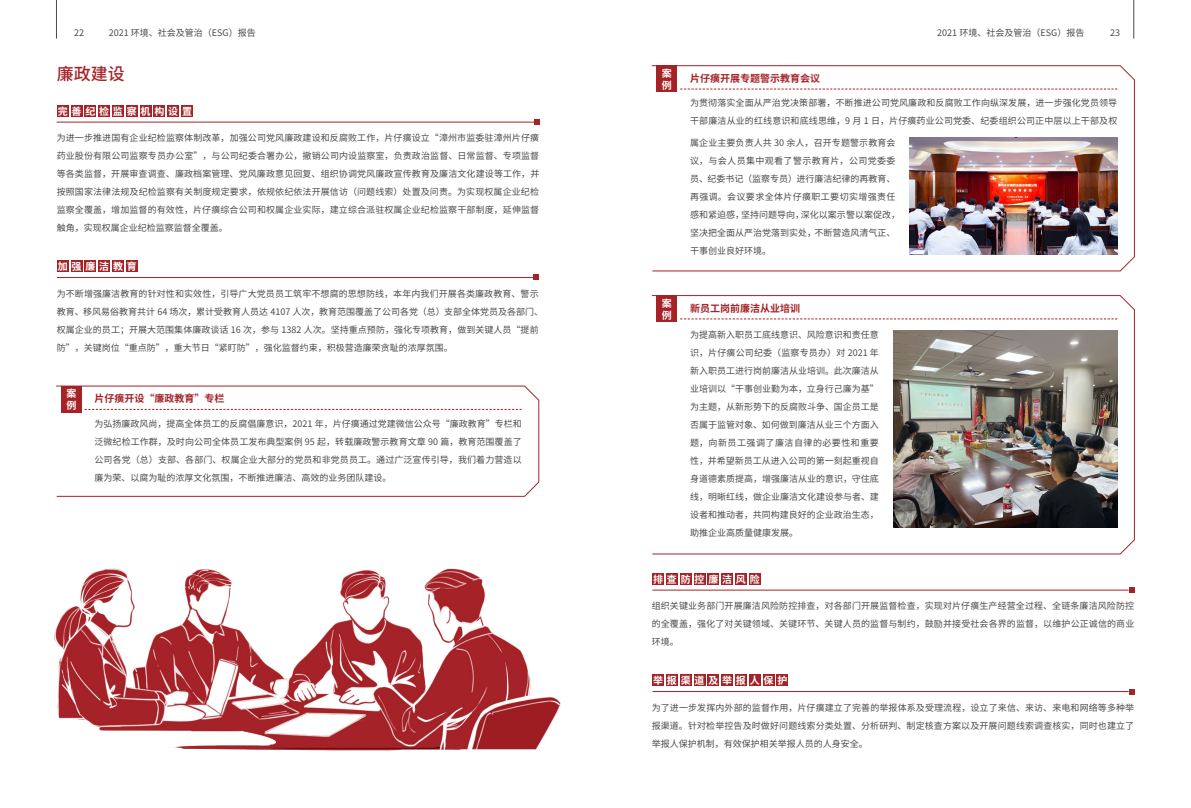
<style>
.page{position:relative;width:1191px;height:808px;background:#fff}
.page>*{position:absolute;margin:0;border:0;box-sizing:border-box;transform-origin:0 0}
.t1{font:500 17px "Source Han Sans CN";color:#a52227}
.t2{font:700 10px/12px "Source Han Sans CN";letter-spacing:.38em;color:#fff}
.t3{font:700 10px "Source Han Sans CN";color:#a52227}
.t4{font:9px/18px "Source Han Sans CN";letter-spacing:.005em;color:#4c4948;text-align:justify}
</style>
<div class="page">
<hr style="left:56px;top:0;width:1px;height:39px;background:#4c4948">
<hr style="left:1133px;top:0;width:1px;height:39px;background:#4c4948">
<div style="left:57px;top:105px;width:12px;height:11px;background:#a52227"></div>
<div style="left:84px;top:105px;width:12px;height:11px;background:#a52227"></div>
<div style="left:153px;top:105px;width:12px;height:11px;background:#a52227"></div>
<div style="left:112px;top:105px;width:12px;height:11px;background:#a52227"></div>
<div style="left:181px;top:105px;width:12px;height:11px;background:#a52227"></div>
<div style="left:71px;top:105px;width:12px;height:11px;background:#a52227"></div>
<div style="left:140px;top:105px;width:12px;height:11px;background:#a52227"></div>
<div style="left:98px;top:105px;width:12px;height:11px;background:#a52227"></div>
<div style="left:167px;top:105px;width:12px;height:11px;background:#a52227"></div>
<div style="left:126px;top:105px;width:12px;height:11px;background:#a52227"></div>
<div style="left:57px;top:261px;width:12px;height:11px;background:#a52227"></div>
<div style="left:84px;top:261px;width:12px;height:11px;background:#a52227"></div>
<div style="left:112px;top:261px;width:12px;height:11px;background:#a52227"></div>
<div style="left:126px;top:261px;width:12px;height:11px;background:#a52227"></div>
<div style="left:71px;top:261px;width:11px;height:11px;background:#a52227"></div>
<div style="left:98px;top:261px;width:12px;height:11px;background:#a52227"></div>
<hr style="left:57px;top:122px;width:482px;height:1px;background:#a52227">
<hr style="left:57px;top:277px;width:476px;height:1px;background:#a52227">
<svg style="left:534px;top:119px;width:5px;height:6px"></svg>
<svg style="left:533px;top:275px;width:6px;height:5px"></svg>
<svg style="left:56px;top:385px;width:484px;height:92px"></svg>
<svg style="left:651px;top:65px;width:484px;height:207px"></svg>
<svg style="left:651px;top:295px;width:484px;height:260px"></svg>
<div style="left:61px;top:386px;width:20px;height:26px;background:#a52227"></div>
<div style="left:657px;top:65px;width:20px;height:27px;background:#a52227"></div>
<div style="left:657px;top:295px;width:20px;height:27px;background:#a52227"></div>
<svg style="left:85px;top:409px;width:437px;height:1px"></svg>
<svg style="left:680px;top:89px;width:437px;height:1px"></svg>
<svg style="left:680px;top:319px;width:437px;height:1px"></svg>
<img style="left:909px;top:138px;width:208px;height:117px">
<img style="left:893px;top:330px;width:224px;height:198px">
<div style="left:721px;top:675px;width:12px;height:11px;background:#a52227"></div>
<div style="left:721px;top:573px;width:12px;height:11px;background:#a52227"></div>
<div style="left:735px;top:675px;width:12px;height:11px;background:#a52227"></div>
<div style="left:735px;top:573px;width:12px;height:11px;background:#a52227"></div>
<div style="left:749px;top:675px;width:11px;height:11px;background:#a52227"></div>
<div style="left:749px;top:573px;width:11px;height:11px;background:#a52227"></div>
<div style="left:762px;top:675px;width:12px;height:11px;background:#a52227"></div>
<div style="left:776px;top:675px;width:12px;height:11px;background:#a52227"></div>
<hr style="left:652px;top:691px;width:476px;height:1px;background:#a52227">
<hr style="left:652px;top:590px;width:476px;height:1px;background:#a52227">
<svg style="left:1128px;top:689px;width:6px;height:5px"></svg>
<svg style="left:1128px;top:587px;width:6px;height:6px"></svg>
<img style="left:54px;top:477px;width:672px;height:274px">
<p class="t4" style="left:74px;top:24px;width:11px">22</p>
<p class="t4" style="left:109px;top:24px;width:149px">2021 环境、社会及管治（ESG）报告</p>
<p class="t4" style="left:937px;top:24px;width:149px">2021 环境、社会及管治（ESG）报告</p>
<p class="t4" style="left:1110px;top:24px;width:11px">23</p>
<h1 class="t1" style="left:57px;top:64px;width:70px">廉政建设</h1>
<p class="t2" style="left:662px;top:68px;width:11px">案例</p>
<p class="t3" style="left:690px;top:73px;width:131px">片仔癀开展专题警示教育会议</p>
<p class="t2" style="left:58px;top:105px;width:136px">完善纪检监察机构设置</p>
<p class="t4" style="left:57px;top:129px;width:484px">为进一步推进国有企业纪检监察体制改革，加强公司党风廉政建设和反腐败工作，片仔癀设立“漳州市监委驻漳州片仔癀药业股份有限公司监察专员办公室”，与公司纪委合署办公，撤销公司内设监察室，负责政治监督、日常监督、专项监督等各类监督，开展审查调查、廉政档案管理、党风廉政意见回复、组织协调党风廉政宣传教育及廉洁文化建设等工作，并按照国家法律法规及纪检监察有关制度规定要求，依规依纪依法开展信访（问题线索）处置及问责。为实现权属企业纪检监察全覆盖，增加监督的有效性，片仔癀综合公司和权属企业实际，建立综合派驻权属企业纪检监察干部制度，延伸监督触角，实现权属企业纪检监察监督全覆盖。</p>
<p class="t2" style="left:58px;top:261px;width:81px">加强廉洁教育</p>
<p class="t4" style="left:57px;top:285px;width:488px;text-align:left">为不断增强廉洁教育的针对性和实效性，引导广大党员员工筑牢不想腐的思想防线，本年内我们开展各类廉政教育、警示教育、移风易俗教育共计 64 场次，累计受教育人员达 4107 人次，教育范围覆盖了公司各党（总）支部全体党员及各部门、权属企业的员工；开展大范围集体廉政谈话 16 次，参与 1382 人次。坚持重点预防，强化专项教育，做到关键人员“提前防”，关键岗位“重点防”，重大节日“紧盯防”，强化监督约束，积极营造廉荣贪耻的浓厚氛围。</p>
<p class="t2" style="left:66px;top:388px;width:11px">案例</p>
<p class="t3" style="left:94px;top:393px;width:131px">片仔癀开设“廉政教育”专栏</p>
<p class="t4" style="left:94px;top:415px;width:429px">为弘扬廉政风尚，提高全体员工的反腐倡廉意识，2021 年，片仔癀通过党建微信公众号“廉政教育”专栏和泛微纪检工作群，及时向公司全体员工发布典型案例 95 起，转载廉政警示教育文章 90 篇，教育范围覆盖了公司各党（总）支部、各部门、权属企业大部分的党员和非党员员工。通过广泛宣传引导，我们着力营造以廉为荣、以腐为耻的浓厚文化氛围，不断推进廉洁、高效的业务团队建设。</p>
<p class="t4" style="left:690px;top:94px;width:429px">为贯彻落实全面从严治党决策部署，不断推进公司党风廉政和反腐败工作向纵深发展，进一步强化党员领导干部廉洁从业的红线意识和底线思维，9 月 1 日，片仔癀药业公司党委、纪委组织公司正中层以上干部及权</p>
<p class="t2" style="left:662px;top:297px;width:11px">案例</p>
<p class="t4" style="left:690px;top:134px;width:211px;text-align:left">属企业主要负责人共 30 余人，召开专题警示教育会议，与会人员集中观看了警示教育片，公司党委委员、纪委书记（监察专员）进行廉洁纪律的再教育、再强调。会议要求全体片仔癀职工要切实增强责任感和紧迫感，坚持问题导向，深化以案示警以案促改，坚决把全面从严治党落到实处，不断营造风清气正、干事创业良好环境。</p>
<p class="t3" style="left:690px;top:303px;width:111px">新员工岗前廉洁从业培训</p>
<p class="t4" style="left:690px;top:326px;width:190px">为提高新入职员工底线意识、风险意识和责任意识，片仔癀公司纪委（监察专员办）对 2021 年新入职员工进行岗前廉洁从业培训。此次廉洁从业培训以“干事创业勤为本，立身行己廉为基”为主题，从新形势下的反腐败斗争、国企员工是否属于监管对象、如何做到廉洁从业三个方面入题，向新员工强调了廉洁自律的必要性和重要性，并希望新员工从进入公司的第一刻起重视自身道德素质提高，增强廉洁从业的意识，守住底线，明晰红线，做企业廉洁文化建设参与者、建设者和推动者，共同构建良好的企业政治生态，助推企业高质量健康发展。</p>
<p class="t2" style="left:653px;top:573px;width:108px">排查防控廉洁风险</p>
<p class="t4" style="left:651px;top:597px;width:484px">组织关键业务部门开展廉洁风险防控排查，对各部门开展监督检查，实现对片仔癀生产经营全过程、全链条廉洁风险防控的全覆盖，强化了对关键领域、关键环节、关键人员的监督与制约，鼓励并接受社会各界的监督，以维护公正诚信的商业环境。</p>
<p class="t2" style="left:653px;top:674px;width:136px">举报渠道及举报人保护</p>
<p class="t4" style="left:651px;top:699px;width:484px">为了进一步发挥内外部的监督作用，片仔癀建立了完善的举报体系及受理流程，设立了来信、来访、来电和网络等多种举报渠道。针对检举控告及时做好问题线索分类处置、分析研判、制定核查方案以及开展问题线索调查核实，同时也建立了举报人保护机制，有效保护相关举报人员的人身安全。</p>
</div>
